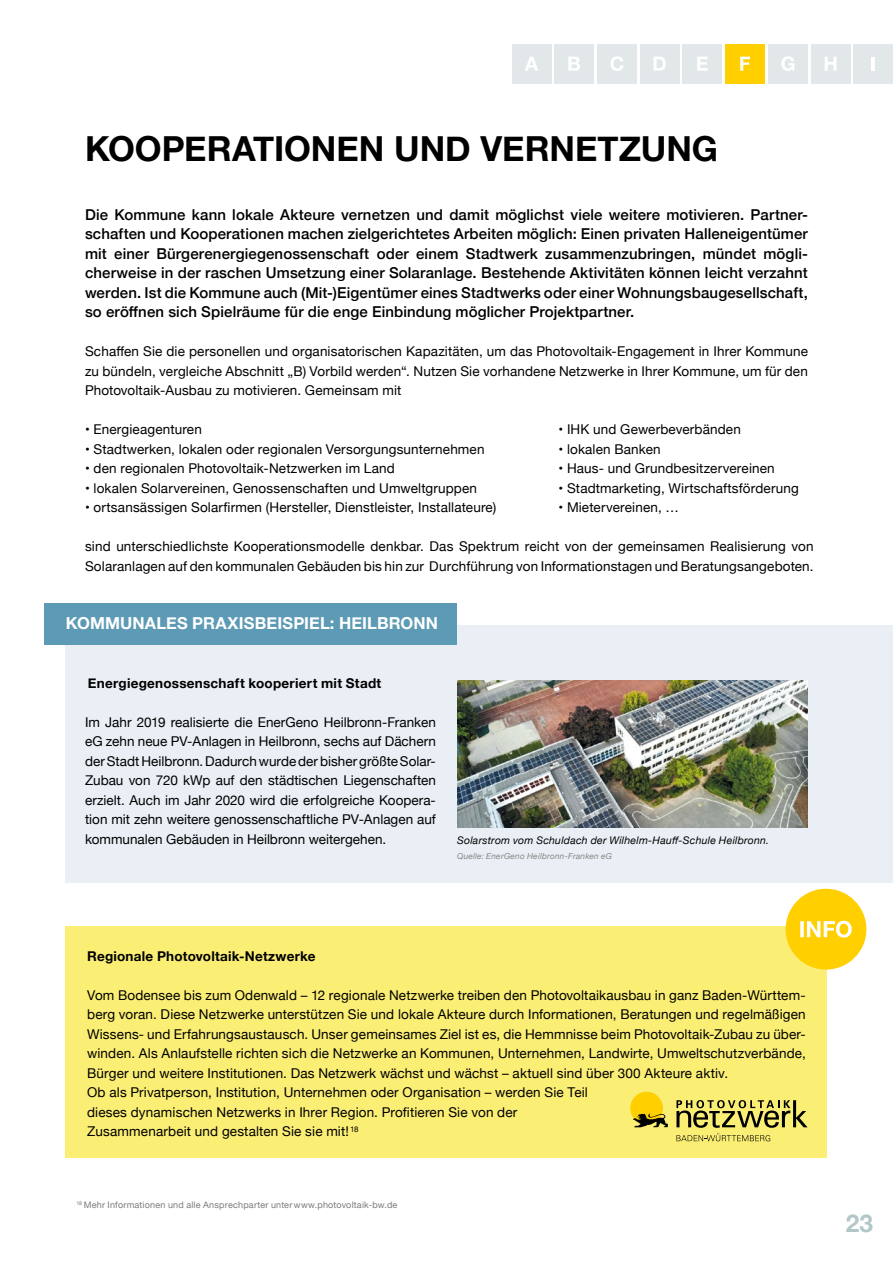
<style>
.page{position:relative;width:893px;height:1263px;background:#fff}
.page>*{position:absolute;margin:0;border:0;box-sizing:border-box;transform-origin:0 0}
.t1{font:700 34.5px "Helvetica Neue";color:#000}
.t2{font:700 24.45px "Helvetica Neue";color:#b3c6ca}
.t3{font:700 16.5px "Helvetica Neue";letter-spacing:.005em;color:#fff}
.t4{font:500 15px/19.5px "Helvetica Neue";letter-spacing:.01em;color:#000;text-align:justify}
.t5{font:13.5px/19.5px "Helvetica Neue";letter-spacing:.01em;color:#000;text-align:justify}
.t6{font:700 13.5px "Helvetica Neue";letter-spacing:.02em;color:#000}
.t7{font:italic 10.5px "Helvetica Neue";letter-spacing:.02em;color:#000}
.t8{font:9px "Helvetica Neue";letter-spacing:.025em;color:#7c7b7b}
.t9{font:italic 8.25px "Helvetica Neue";letter-spacing:.025em;color:#878787}
</style>
<div class="page">
<div style="left:66px;top:625px;width:827px;height:258px;background:#e9eff4"></div>
<div style="left:45px;top:603px;width:412px;height:42px;background:#5c9ab5"></div>
<img style="left:457px;top:680px;width:351px;height:147px">
<div style="left:66px;top:926px;width:761px;height:232px;background:#fbee75"></div>
<div style="left:630px;top:1092px;width:33px;height:32px;background:#ffcf00;border-radius:50%"></div>
<svg style="left:633px;top:1113px;width:35px;height:14px"></svg>
<svg style="left:676px;top:1100px;width:131px;height:41px"></svg>
<div style="left:512px;top:44px;width:39px;height:39px;background:#e2e8ea"></div>
<div style="left:555px;top:44px;width:39px;height:39px;background:#e2e8ea"></div>
<div style="left:597px;top:44px;width:40px;height:39px;background:#e2e8ea"></div>
<div style="left:640px;top:44px;width:39px;height:39px;background:#e2e8ea"></div>
<div style="left:768px;top:44px;width:39px;height:39px;background:#e2e8ea"></div>
<div style="left:683px;top:44px;width:39px;height:39px;background:#e2e8ea"></div>
<div style="left:811px;top:44px;width:39px;height:39px;background:#e2e8ea"></div>
<div style="left:725px;top:44px;width:40px;height:39px;background:#ffcf00"></div>
<div style="left:854px;top:44px;width:39px;height:39px;background:#e2e8ea"></div>
<svg style="left:525px;top:57px;width:13px;height:14px"></svg>
<svg style="left:568px;top:57px;width:12px;height:14px"></svg>
<svg style="left:610px;top:56px;width:13px;height:15px"></svg>
<svg style="left:653px;top:57px;width:13px;height:14px"></svg>
<svg style="left:697px;top:57px;width:11px;height:14px"></svg>
<svg style="left:740px;top:57px;width:10px;height:14px"></svg>
<svg style="left:781px;top:56px;width:13px;height:15px"></svg>
<svg style="left:825px;top:57px;width:11px;height:14px"></svg>
<hr style="left:872px;top:57px;width:3px;height:14px;background:#fff">
<div style="left:786px;top:889px;width:80px;height:80px;background:#ffcf00;border-radius:50%"></div>
<svg style="left:800px;top:921px;width:52px;height:16px"></svg>
<h1 class="t1" style="left:85px;top:122px;width:634px">KOOPERATIONEN UND VERNETZUNG</h1>
<p class="t4" style="left:85px;top:203px;width:724px">Die Kommune kann lokale Akteure vernetzen und damit möglichst viele weitere motivieren. Partner&shy;schaften und Kooperationen machen zielgerichtetes Arbeiten möglich: Einen privaten Halleneigentümer mit einer Bürgerenergiegenossenschaft oder einem Stadtwerk zusammenzubringen, mündet mögli&shy;cherweise in der raschen Umsetzung einer Solaranlage. Bestehende Aktivitäten können leicht verzahnt werden. Ist die Kommune auch (Mit-)Eigentümer eines Stadtwerks oder einer Wohnungsbaugesellschaft, so eröffnen sich Spielräume für die enge Einbindung möglicher Projektpartner.</p>
<p class="t5" style="left:85px;top:343px;width:724px">Schaffen Sie die personellen und organisatorischen Kapazitäten, um das Photovoltaik-Engagement in Ihrer Kommune zu bündeln, vergleiche Abschnitt „B) Vorbild werden“. Nutzen Sie vorhandene Netzwerke in Ihrer Kommune, um für den Photovoltaik-Ausbau zu motivieren. Gemeinsam mit</p>
<p class="t5" style="left:558px;top:420px;width:184px">• IHK und Gewerbeverbänden</p>
<p class="t5" style="left:558px;top:440px;width:104px">• lokalen Banken</p>
<p class="t5" style="left:558px;top:459px;width:218px">• Haus- und Grundbesitzervereinen</p>
<p class="t5" style="left:558px;top:479px;width:242px">• Stadtmarketing, Wirtschaftsförderung</p>
<p class="t5" style="left:558px;top:498px;width:122px">• Mietervereinen, …</p>
<p class="t5" style="left:85px;top:421px;width:118px">• Energieagenturen</p>
<p class="t5" style="left:85px;top:440px;width:401px">• Stadtwerken, lokalen oder regionalen Versorgungsunternehmen</p>
<p class="t5" style="left:85px;top:459px;width:311px">• den regionalen Photovoltaik-Netzwerken im Land</p>
<p class="t5" style="left:85px;top:479px;width:394px">• lokalen Solarvereinen, Genossenschaften und Umweltgruppen</p>
<p class="t5" style="left:85px;top:498px;width:413px">• ortsansässigen Solarfirmen (Hersteller, Dienstleister, Installateure)</p>
<p class="t5" style="left:85px;top:537px;width:730px">sind unterschiedlichste Kooperationsmodelle denkbar. Das Spektrum reicht von der gemeinsamen Realisierung von<br>Solaranlagen auf den kommunalen Gebäuden bis hin zur Durchführung von Informationstagen und Beratungsangeboten.</p>
<p class="t3" style="left:66px;top:610px;width:374px">KOMMUNALES PRAXISBEISPIEL: HEILBRONN</p>
<p class="t6" style="left:88px;top:672px;width:295px">Energiegenossenschaft kooperiert mit Stadt</p>
<p class="t5" style="left:85px;top:713px;width:352px">Im Jahr 2019 realisierte die EnerGeno Heilbronn-Franken eG zehn neue PV-Anlagen in Heilbronn, sechs auf Dächern derStadt Heilbronn. Dadurchwurdederbisher größteSolar-Zubau von 720 kWp auf den städtischen Liegenschaften erzielt. Auch im Jahr 2020 wird die erfolgreiche Koopera&shy;tion mit zehn weitere genossenschaftliche PV-Anlagen auf kommunalen Gebäuden in Heilbronn weitergehen.</p>
<p class="t7" style="left:457px;top:832px;width:314px">Solarstrom vom Schuldach der Wilhelm-Hauff-Schule Heilbronn.</p>
<p class="t9" style="left:457px;top:850px;width:156px">Quelle: EnerGeno Heilbronn-Franken eG</p>
<p class="t6" style="left:87px;top:945px;width:230px">Regionale Photovoltaik-Netzwerke</p>
<p class="t5" style="left:87px;top:986px;width:720px;text-align:left">Vom Bodensee bis zum Odenwald – 12 regionale Netzwerke treiben den Photovoltaikausbau in ganz Baden-Württem&shy;berg voran. Diese Netzwerke unterstützen Sie und lokale Akteure durch Informationen, Beratungen und regelmäßigen Wissens- und Erfahrungsaustausch. Unser gemeinsames Ziel ist es, die Hemmnisse beim Photovoltaik-Zubau zu über&shy;winden. Als Anlaufstelle richten sich die Netzwerke an Kommunen, Unternehmen, Landwirte, Umweltschutzverbände, Bürger und weitere Institutionen. Das Netzwerk wächst und wächst – aktuell sind über 300 Akteure aktiv.<br>Ob als Privatperson, Institution, Unternehmen oder Organisation – werden Sie Teil<br>dieses dynamischen Netzwerks in Ihrer Region. Profitieren Sie von der<br>Zusammenarbeit und gestalten Sie sie mit! <sup>18</sup></p>
<p class="t8" style="left:77px;top:1199px;width:322px"><sup>18</sup> Mehr Informationen und alle Ansprechparter unter www.photovoltaik-bw.de</p>
<h2 class="t2" style="left:846px;top:1204px;width:29px">23</h2>
</div>
